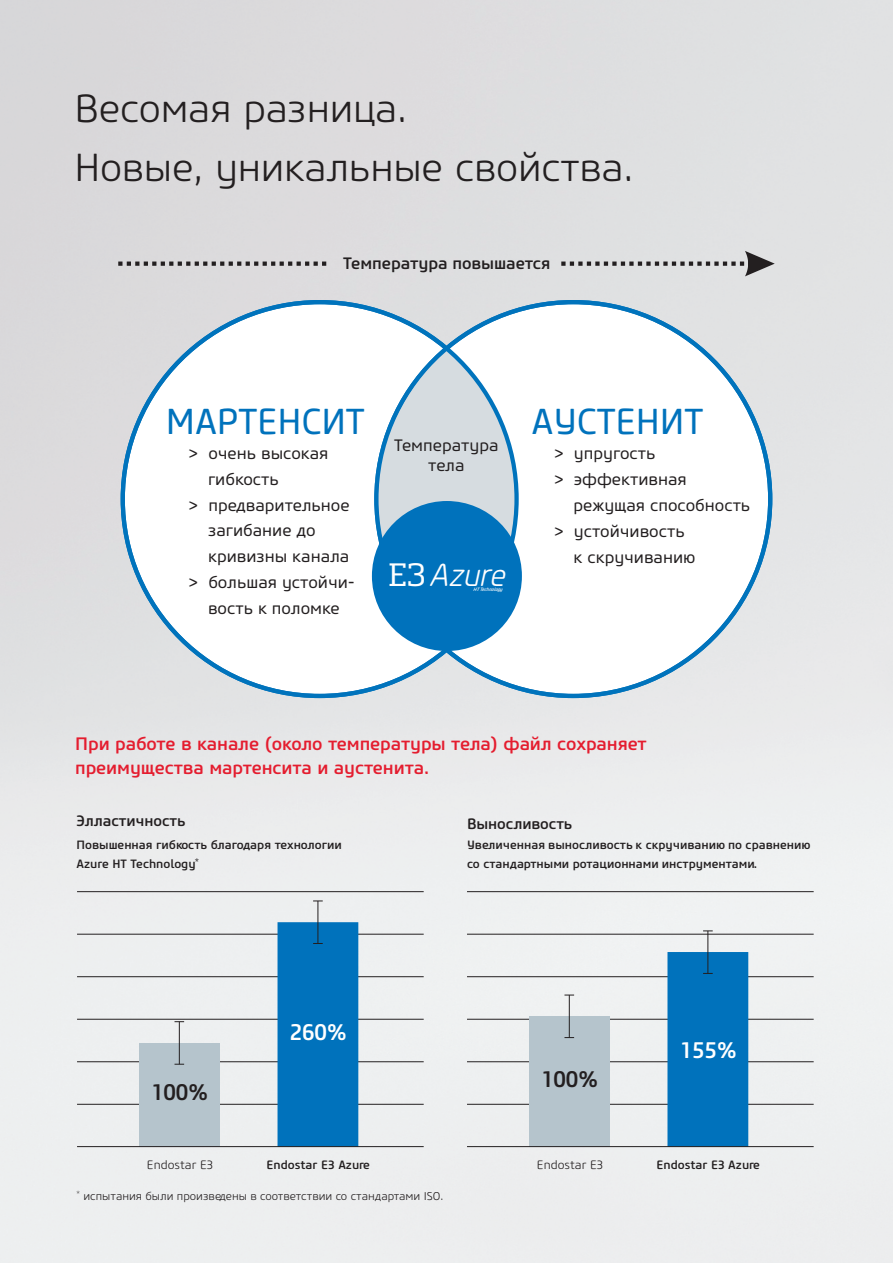
<style>
.page{position:relative;width:893px;height:1263px;background:#fff}
.page>*{position:absolute;margin:0;border:0;box-sizing:border-box;transform-origin:0 0}
.t1{font:300 39px/58.9px "Core Sans M35";letter-spacing:-.005em;color:#231f20}
.t2{font:36px "Core Sans M45";letter-spacing:-.005em;color:#0072bc}
.t3{font:italic 31.95px "Planer";color:#fff}
.t4{font:500 22.5px "Core Sans M55";letter-spacing:-.005em;color:#231f20}
.t5{font:500 22.5px "Core Sans M55";letter-spacing:-.005em;color:#fff}
.t6{font:500 18px/24px "Core Sans M55";letter-spacing:-.005em;color:#e41d2f}
.t7{font:16.5px/20px "Core Sans M45";color:#231f20;text-align:center}
.t8{font:500 16.5px "Core Sans M55";letter-spacing:-.005em;color:#231f20}
.t9{font:500 15px "Core Sans M55";letter-spacing:-.005em;color:#231f20}
.t10{font:500 12px/18.9px "Core Sans M55";color:#231f20}
.t11{font:300 12px "Core Sans M35";color:#231f20}
.t12{font:300 11.25px "Core Sans M35";color:#231f20}
.t13{font:500 6px "Core Sans M55";color:#231f20}
.t14{font:300 5.7px "Core Sans M35";color:#231f20}
.t15{font:italic 700 4.65px "Sommet";letter-spacing:.02em;color:#fff}
.s1{font-family:"Sommet Slab";font-style:normal;font-size:31.5px}
</style>
<div class="page">
<img style="left:0;top:0;width:893px;height:1263px">
<hr style="left:77px;top:1104px;width:347px;height:1px;background:#231f20">
<hr style="left:77px;top:1061px;width:347px;height:1px;background:#231f20">
<hr style="left:77px;top:1019px;width:347px;height:1px;background:#231f20">
<hr style="left:77px;top:976px;width:347px;height:1px;background:#231f20">
<hr style="left:77px;top:934px;width:347px;height:1px;background:#231f20">
<hr style="left:77px;top:891px;width:347px;height:1px;background:#231f20">
<hr style="left:467px;top:1104px;width:347px;height:1px;background:#231f20">
<hr style="left:467px;top:1061px;width:347px;height:1px;background:#231f20">
<hr style="left:467px;top:1019px;width:347px;height:1px;background:#231f20">
<hr style="left:467px;top:976px;width:347px;height:1px;background:#231f20">
<hr style="left:467px;top:934px;width:347px;height:1px;background:#231f20">
<hr style="left:467px;top:891px;width:347px;height:1px;background:#231f20">
<div style="left:139px;top:1043px;width:81px;height:103px;background:#b5c4cc"></div>
<div style="left:529px;top:1016px;width:81px;height:130px;background:#b5c4cc"></div>
<hr style="left:0;top:631px;width:1px;height:632px;background:#0073bc">
<hr style="left:77px;top:1146px;width:347px;height:1px;background:#231f20">
<hr style="left:467px;top:1146px;width:347px;height:1px;background:#231f20">
<hr style="left:179px;top:1022px;width:1px;height:42px;background:#231f20">
<hr style="left:569px;top:995px;width:1px;height:42px;background:#231f20">
<div style="left:667px;top:952px;width:81px;height:195px;background:#0072bc"></div>
<hr style="left:707px;top:931px;width:1px;height:42px;background:#231f20">
<div style="left:278px;top:922px;width:80px;height:225px;background:#0072bc"></div>
<hr style="left:317px;top:901px;width:1px;height:42px;background:#231f20">
<svg style="left:561px;top:251px;width:214px;height:25px;background:#c6c6c7"></svg>
<svg style="left:118px;top:261px;width:212px;height:5px"></svg>
<div style="left:121px;top:300px;width:398px;height:398px;background:#fff;border:4px solid #0073bc;border-radius:50%"></div>
<div style="left:374px;top:300px;width:398px;height:398px;background:#fff;border:4px solid #0073bc;border-radius:50%"></div>
<svg style="left:372px;top:349px;width:147px;height:297px"></svg>
<div style="left:372px;top:501px;width:150px;height:150px;background:#0072bc;border-radius:50%"></div>
<h1 class="t1" style="left:74px;top:82px;width:560px">Весомая разница.<br>Новые, уникальные свойства.</h1>
<p class="t8" style="left:343px;top:257px;width:209px">Температура повышается</p>
<h2 class="t2" style="left:166px;top:408px;width:200px">МАРТЕНСИТ</h2>
<p class="t7" style="left:188px;top:444px;width:142px">&gt; очень высокая</p>
<p class="t7" style="left:208px;top:470px;width:72px">гибкость</p>
<p class="t7" style="left:188px;top:496px;width:163px">&gt; предварительное</p>
<p class="t7" style="left:208px;top:522px;width:109px">загибание до</p>
<p class="t7" style="left:208px;top:548px;width:143px">кривизны канала</p>
<p class="t7" style="left:188px;top:574px;width:168px">&gt; большая устойчи-</p>
<p class="t7" style="left:208px;top:600px;width:133px">вость к поломке</p>
<p class="t7" style="left:394px;top:437px;width:106px">Температура тела</p>
<h3 class="t3" style="left:389px;top:562px;width:117px"><span class="s1">E3</span>Azure</h3>
<p class="t15" style="left:473px;top:588px;width:31px">HT Technology</p>
<h2 class="t2" style="left:532px;top:408px;width:173px">АУСТЕНИТ</h2>
<p class="t7" style="left:554px;top:445px;width:103px">&gt; упругость</p>
<p class="t7" style="left:554px;top:471px;width:135px">&gt; эффективная</p>
<p class="t7" style="left:574px;top:497px;width:178px">режущая способность</p>
<p class="t7" style="left:554px;top:522px;width:132px">&gt; устойчивость</p>
<p class="t7" style="left:574px;top:548px;width:123px">к скручиванию</p>
<p class="t6" style="left:75px;top:733px;width:573px">При работе в канале (около температуры тела) файл сохраняет преимущества мартенсита и аустенита.</p>
<p class="t9" style="left:77px;top:815px;width:111px">Элластичность</p>
<p class="t9" style="left:467px;top:818px;width:107px">Выносливость</p>
<p class="t10" style="left:77px;top:836px;width:267px">Повышенная гибкость благодаря технологии</p>
<p class="t13" style="left:195px;top:857px;width:5px">*</p>
<p class="t10" style="left:77px;top:855px;width:121px">Azure HT Technology</p>
<p class="t10" style="left:467px;top:836px;width:345px">Увеличенная выносливость к скручиванию по сравнению со стандартными ротационнами инструментами.</p>
<h3 class="t4" style="left:151px;top:1083px;width:59px">100%</h3>
<h3 class="t5" style="left:290px;top:1023px;width:59px">260%</h3>
<p class="t11" style="left:147px;top:1160px;width:68px">Endostar E3</p>
<p class="t10" style="left:267px;top:1156px;width:105px">Endostar E3 Azure</p>
<p class="t14" style="left:77px;top:1190px;width:5px">*</p>
<p class="t12" style="left:83px;top:1192px;width:361px">испытания были произведены в соответствии со стандартами ISO.</p>
<h3 class="t4" style="left:541px;top:1070px;width:59px">100%</h3>
<h3 class="t5" style="left:680px;top:1042px;width:59px">155%</h3>
<p class="t11" style="left:537px;top:1160px;width:68px">Endostar E3</p>
<p class="t10" style="left:656px;top:1156px;width:105px">Endostar E3 Azure</p>
</div>
